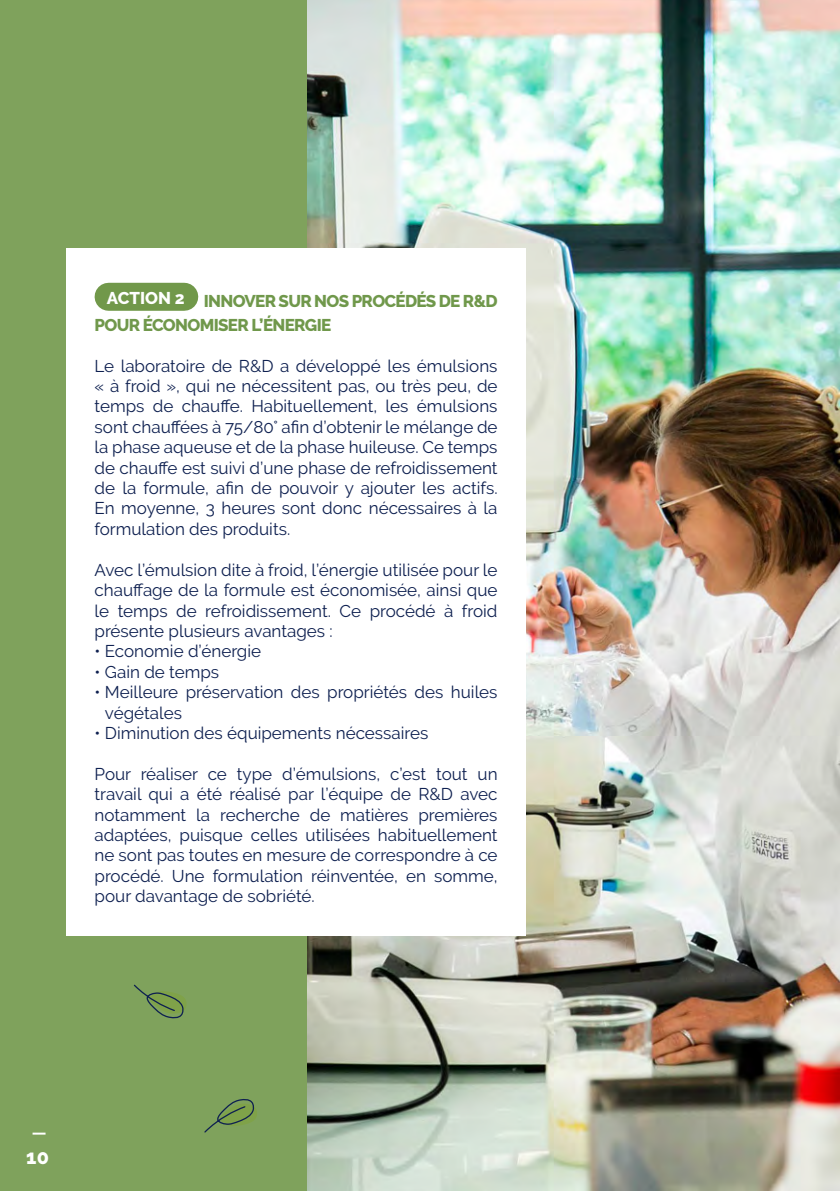
<style>
.page{position:relative;width:840px;height:1191px;background:#fff}
.page>*{position:absolute;margin:0;border:0;box-sizing:border-box;transform-origin:0 0}
.t1{font:800 20px "Raleway";color:#fff}
.t2{font:17px/20.4px "Raleway";color:#0e2050;text-align:justify}
.t3{font:800 17px/24px "Raleway";letter-spacing:-.04em;color:#70984b}
</style>
<div class="page">
<div style="left:0;top:0;width:340px;height:1191px;background:#7fa25c"></div>
<img style="left:307px;top:0;width:532px;height:1191px">
<div style="left:66px;top:249px;width:459px;height:686px;background:#fff"></div>
<div style="left:108px;top:283px;width:76px;height:28px;background:#71984a"></div>
<svg style="left:134px;top:984px;width:53px;height:35px"></svg>
<svg style="left:204px;top:1099px;width:53px;height:34px"></svg>
<svg style="left:33px;top:1132px;width:13px;height:2px"></svg>
<p class="t3" style="left:94px;top:289px;width:404px;text-indent:12px"><sup>ACTION</sup> <sup>2</sup> INNOVER SUR NOS PROCÉDÉS DE R&amp;D<br>POUR ÉCONOMISER L’ÉNERGIE</p>
<p class="t2" style="left:94px;top:355px;width:404px">Le laboratoire de R&amp;D a développé les émulsions « à froid », qui ne nécessitent pas, ou très peu, de temps de chauffe. Habituellement, les émulsions sont chauffées à 75/80° afin d’obtenir le mélange de la phase aqueuse et de la phase huileuse. Ce temps de chauffe est suivi d’une phase de refroidissement de la formule, afin de pouvoir y ajouter les actifs.<br>En moyenne, 3 heures sont donc nécessaires à la formulation des produits.</p>
<p class="t2" style="left:94px;top:559px;width:404px">Avec l’émulsion dite à froid, l’énergie utilisée pour le chauffage de la formule est économisée, ainsi que le temps de refroidissement. Ce procédé à froid présente plusieurs avantages :</p>
<p class="t2" style="left:94px;top:641px;width:168px">• Economie d’énergie</p>
<p class="t2" style="left:94px;top:661px;width:126px">• Gain de temps</p>
<p class="t2" style="left:105px;top:682px;width:394px;text-indent:-10px">• Meilleure préservation des propriétés des huiles végétales</p>
<p class="t2" style="left:94px;top:722px;width:335px">• Diminution des équipements nécessaires</p>
<p class="t2" style="left:94px;top:763px;width:404px">Pour réaliser ce type d’émulsions, c’est tout un travail qui a été réalisé par l’équipe de R&amp;D avec notamment la recherche de matières premières adaptées, puisque celles utilisées habituellement ne sont pas toutes en mesure de correspondre à ce procédé. Une formulation réinventée, en somme, pour davantage de sobriété.</p>
<p class="t1" style="left:26px;top:1145px;width:24px">10</p>
</div>
